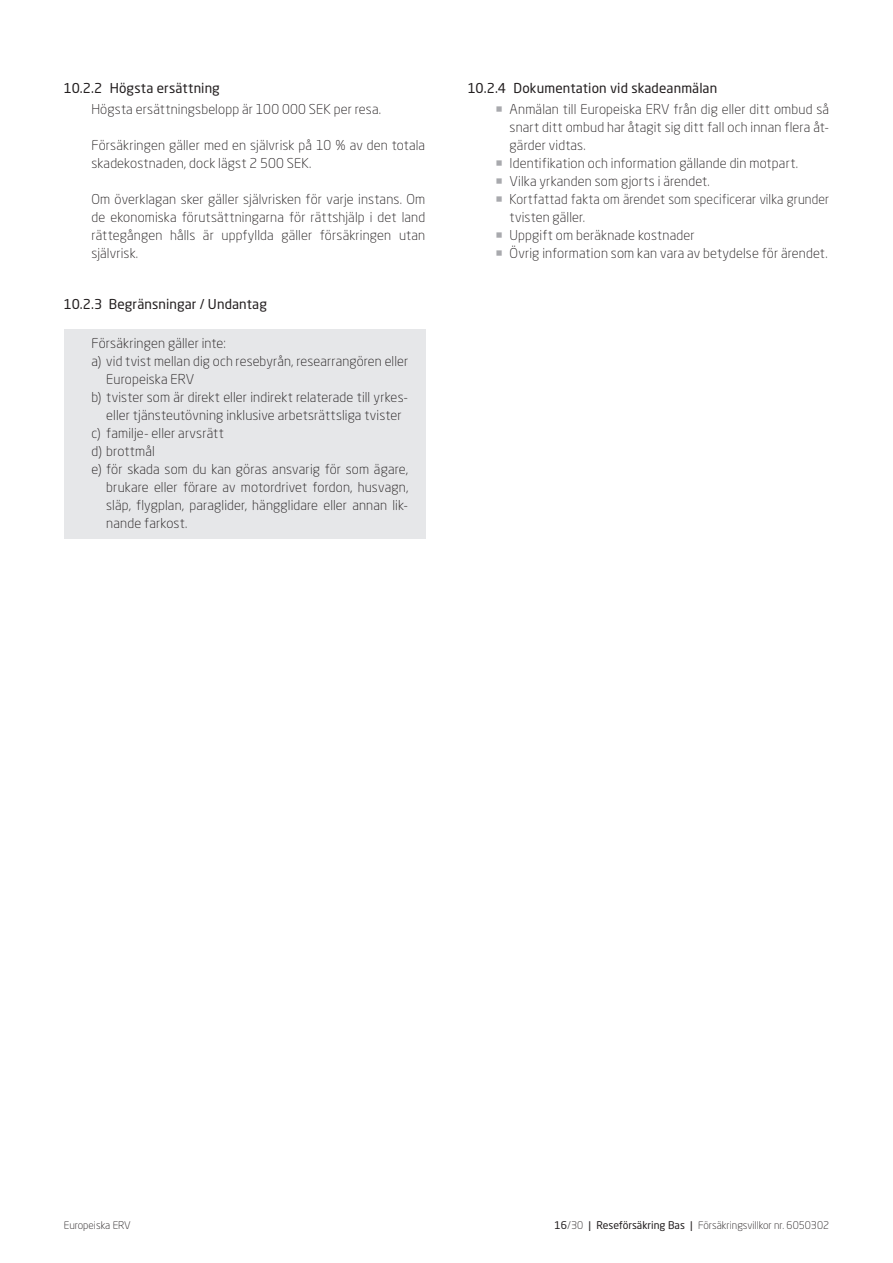
<style>
.page{position:relative;width:893px;height:1263px;background:#fff}
.page>*{position:absolute;margin:0;border:0;box-sizing:border-box;transform-origin:0 0}
.Brød_m__indryk{font:300 13.5px/18px "Neo Sans W1 G";letter-spacing:.01em;color:#231f20;text-align:justify}
.Brød_m__indryk_-_box{font:300 13.5px/18px "Neo Sans W1 G";letter-spacing:.01em;color:#231f20}
.Niveau_2{font:13.5px "Neo Sans W1 G";letter-spacing:.01em;color:#231f20}
.Brød_m__indryk-2{font:300 13.5px/18px "Neo Sans W1 G";letter-spacing:.01em;color:#231f20;scale:.96 1}
.t1{font:300 10.5px "Neo Sans W1 G";color:#231f20}
.s1{color:#a8a9ad}
.s2{font-weight:400}
</style>
<div class="page">
<div style="left:64px;top:329px;width:361px;height:210px;background:#e6e7e9"></div>
<p class="Niveau_2" style="left:64px;top:80px;width:158px">10.2.2 Högsta ersättning</p>
<p class="Brød_m__indryk" style="left:91px;top:100px;width:291px">Högsta ersättningsbelopp är 100 000 SEK per resa.</p>
<p class="Brød_m__indryk" style="left:91px;top:136px;width:335px">Försäkringen gäller med en självrisk på 10 % av den totala skadekostnaden, dock lägst 2 500 SEK.</p>
<p class="Brød_m__indryk" style="left:91px;top:190px;width:335px">Om överklagan sker gäller självrisken för varje instans. Om de ekonomiska förutsättningarna för rättshjälp i det land rättegången hålls är uppfyllda gäller försäkringen utan självrisk.</p>
<p class="Niveau_2" style="left:64px;top:296px;width:205px">10.2.3 Begränsningar / Undantag</p>
<p class="Brød_m__indryk_-_box" style="left:91px;top:334px;width:136px">Försäkringen gäller inte:</p>
<p class="Brød_m__indryk_-_box" style="left:106px;top:352px;width:303px;text-indent:-15px">a) vid tvist mellan dig och resebyrån, researrangören eller<br>Europeiska ERV</p>
<p class="Brød_m__indryk_-_box" style="left:106px;top:388px;width:303px;text-indent:-15px">b) tvister som är direkt eller indirekt relaterade till yrkes&shy;eller tjänsteutövning inklusive arbetsrättsliga tvister</p>
<p class="Brød_m__indryk_-_box" style="left:91px;top:424px;width:134px">c) familje- eller arvsrätt</p>
<p class="Brød_m__indryk_-_box" style="left:91px;top:442px;width:65px">d) brottmål</p>
<p class="Brød_m__indryk_-_box" style="left:106px;top:460px;width:303px;text-align:justify;text-indent:-15px">e) för skada som du kan göras ansvarig för som ägare, brukare eller förare av motordrivet fordon, husvagn, släp, flygplan, paraglider, hängglidare eller annan lik&shy;nande farkost.</p>
<p class="Niveau_2" style="left:468px;top:80px;width:251px">10.2.4 Dokumentation vid skadeanmälan</p>
<p class="Brød_m__indryk" style="left:510px;top:100px;width:321px;text-indent:-14px"><span class="s1">○</span> Anmälan till Europeiska ERV från dig eller ditt ombud så snart ditt ombud har åtagit sig ditt fall och innan flera åt&shy;gärder vidtas.</p>
<p class="Brød_m__indryk" style="left:495px;top:154px;width:304px"><span class="s1">○</span> Identifikation och information gällande din motpart.</p>
<p class="Brød_m__indryk" style="left:495px;top:172px;width:216px"><span class="s1">○</span> Vilka yrkanden som gjorts i ärendet.</p>
<p class="Brød_m__indryk-2" style="left:510px;top:190px;width:334px;text-indent:-14px"><span class="s1">○</span> Kortfattad fakta om ärendet som specificerar vilka grunder tvisten gäller.</p>
<p class="Brød_m__indryk" style="left:495px;top:226px;width:201px"><span class="s1">○</span> Uppgift om beräknade kostnader</p>
<p class="Brød_m__indryk" style="left:495px;top:244px;width:334px"><span class="s1">○</span> Övrig information som kan vara av betydelse för ärendet.</p>
<p class="t1" style="left:64px;top:1219px;width:69px">Europeiska ERV</p>
<p class="t1" style="left:554px;top:1219px;width:276px"><span class="s2">16</span>/30 <span class="s2">| Reseförsäkring Bas |</span> Försäkringsvillkor nr. 6050302</p>
</div>
